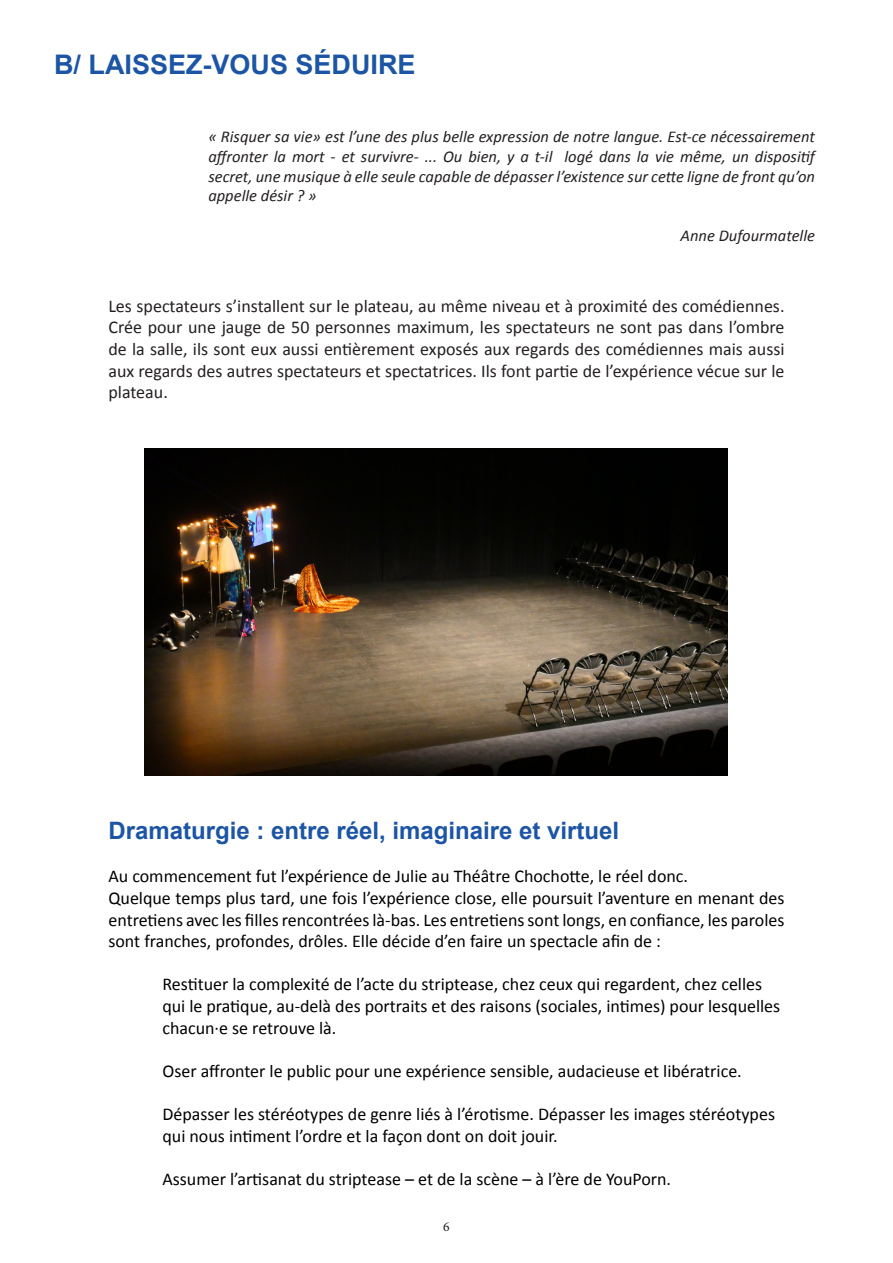
<style>
.page{position:relative;width:893px;height:1263px;background:#fff}
.page>*{position:absolute;margin:0;border:0;box-sizing:border-box;transform-origin:0 0}
.t1{font:700 27px "Arial";color:#1c55a5}
.t2{font:700 24px "Arial";color:#1c55a5}
.t3{font:18px/21.6px "Calibri";color:#000001}
.t4{font:18px/21.6px "Calibri";color:#231f20;text-align:justify}
.t5{font:italic 16.5px/19.8px "Calibri";color:#231f20;text-align:justify}
.t6{font:13.5px "Minion Pro";color:#231f20}
</style>
<div class="page">
<img style="left:145px;top:449px;width:583px;height:327px">
<p class="t1" style="left:54px;top:46px;width:363px">B/ LAISSEZ-VOUS SÉDUIRE</p>
<p class="t5" style="left:208px;top:126px;width:608px">« Risquer sa vie» est l’une des plus belle expression de notre langue. Est-ce nécessairement affronter la mort - et survivre- ... Ou bien, y a t-il logé dans la vie même, un dispositif secret, une musique à elle seule capable de dépasser l’existence sur cette ligne de front qu’on appelle désir ? »</p>
<p class="t5" style="left:681px;top:225px;width:136px">Anne Dufourmatelle</p>
<p class="t4" style="left:108px;top:295px;width:678px">Les spectateurs s’installent sur le plateau, au même niveau et à proximité des comédiennes.<br>Crée pour une jauge de 50 personnes maximum, les spectateurs ne sont pas dans l’ombre de la salle, ils sont eux aussi entièrement exposés aux regards des comédiennes mais aussi aux regards des autres spectateurs et spectatrices. Ils font partie de l’expérience vécue sur le plateau.</p>
<p class="t2" style="left:108px;top:815px;width:512px">Dramaturgie : entre réel, imaginaire et virtuel</p>
<p class="t3" style="left:108px;top:866px;width:581px">Au commencement fut l’expérience de Julie au Théâtre Chochotte, le réel donc.</p>
<p class="t3" style="left:108px;top:887px;width:678px;text-align:justify">Quelque temps plus tard, une fois l’expérience close, elle poursuit l’aventure en menant des entretiens avec les filles rencontrées là-bas. Les entretiens sont longs, en confiance, les paroles sont franches, profondes, drôles. Elle décide d’en faire un spectacle afin de :</p>
<p class="t3" style="left:162px;top:974px;width:619px">Restituer la complexité de l’acte du striptease, chez ceux qui regardent, chez celles qui le pratique, au-delà des portraits et des raisons (sociales, intimes) pour lesquelles chacun·e se retrouve là.</p>
<p class="t3" style="left:162px;top:1060px;width:581px">Oser affronter le public pour une expérience sensible, audacieuse et libératrice.</p>
<p class="t3" style="left:162px;top:1103px;width:614px">Dépasser les stéréotypes de genre liés à l’érotisme. Dépasser les images stéréotypes qui nous intiment l’ordre et la façon dont on doit jouir.</p>
<p class="t3" style="left:162px;top:1168px;width:510px">Assumer l’artisanat du striptease – et de la scène – à l’ère de YouPorn.</p>
<p class="t6" style="left:443px;top:1218px;width:8px">6</p>
</div>
